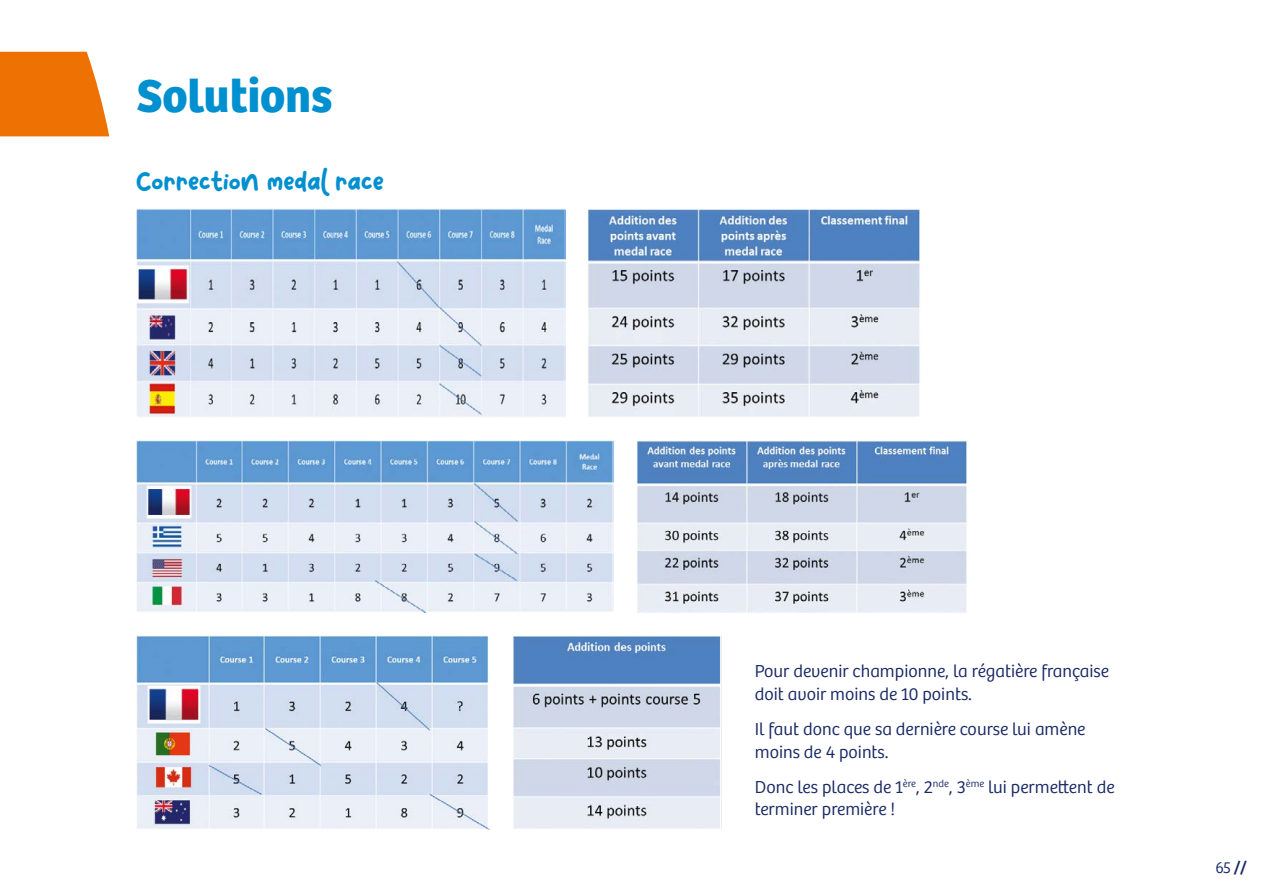
<style>
.page{position:relative;width:1263px;height:893px;background:#fff}
.page>*{position:absolute;margin:0;border:0;box-sizing:border-box;transform-origin:0 0}
.t1{font:700 48px "Bree";color:#008fcf}
.t2{font:24px "Pulang";color:#008fcf}
.t3{font:300 18px/22.5px "Bree";color:#182865}
.t4{font:300 16.5px "Bree";color:#182865;scale:.96 1}
.s1{font-weight:400}
</style>
<div class="page">
<svg style="left:0;top:52px;width:109px;height:84px;background:#ef7e1a"></svg>
<img style="left:136px;top:208px;width:429px;height:209px">
<img style="left:136px;top:440px;width:478px;height:172px">
<img style="left:136px;top:636px;width:354px;height:193px">
<img style="left:588px;top:209px;width:332px;height:208px">
<img style="left:637px;top:440px;width:330px;height:173px">
<img style="left:513px;top:636px;width:209px;height:193px">
<h1 class="t1" style="left:137px;top:67px;width:197px">Solutions</h1>
<h2 class="t2" style="left:136px;top:166px;width:249px">Correction medal race</h2>
<p class="t3" style="left:755px;top:660px;width:356px">Pour devenir championne, la régatière française doit avoir moins de 10 points.</p>
<p class="t3" style="left:755px;top:718px;width:332px">Il faut donc que sa dernière course lui amène moins de 4 points.</p>
<p class="t3" style="left:755px;top:776px;width:361px">Donc les places de 1<sup>ère</sup>, 2<sup>nde</sup>, 3<sup>ème</sup> lui permettent de terminer première !</p>
<p class="t4" style="left:1215px;top:858px;width:34px">65 <span class="s1">//</span></p>
</div>
